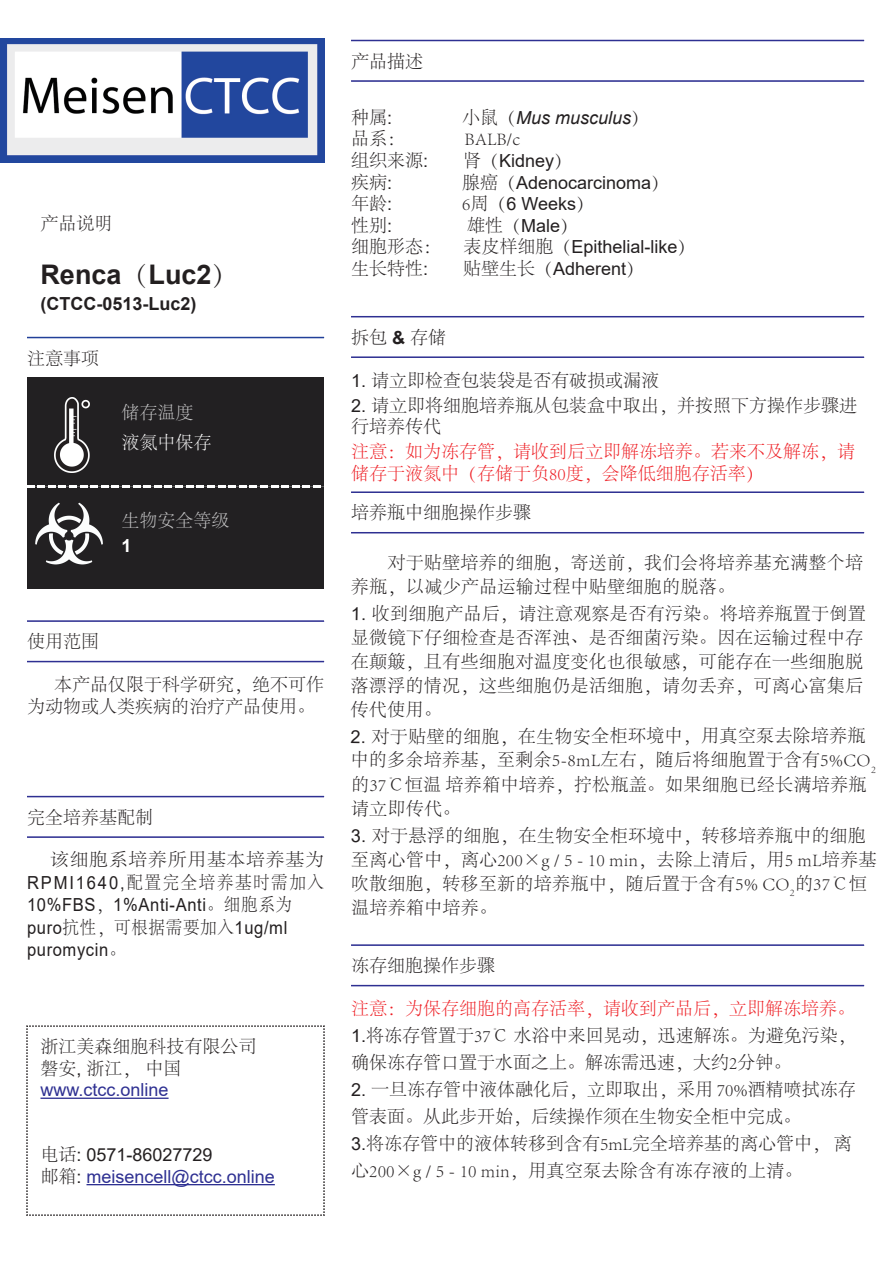
<style>
.page{position:relative;width:893px;height:1263px;background:#fff}
.page>*{position:absolute;margin:0;border:0;box-sizing:border-box;transform-origin:0 0}
.t1{font:700 27px "Arial";color:#231f20}
.t2{font:300 18px/27px "Adobe Song Std";color:#231f20}
.t3{font:18px "Arial";color:#231f20}
.t4{font:18px/21.6px "Arial";color:#2e3092}
.t5{font:18px/22.5px "Arial";letter-spacing:.04em;color:#231f20;scale:.92 1}
.t6{font:300 18px/21.6px "Adobe Song Std";color:#ee1d23}
.t7{font:300 18px/22.5px "Adobe Song Std";letter-spacing:.04em;color:#231f20;text-align:right;scale:1.05 1}
.t8{font:700 18px "Arial";color:#231f20}
.t9{font:italic 18px "Arial";color:#231f20}
.t10{font:300 18px "Adobe Song Std";color:#c7c7c8}
.t11{font:300 18px "Adobe Song Std";color:#fff}
.t12{font:700 18px "Arial";color:#fff}
.s1{font-family:"Adobe Song Std";font-weight:300}
.s2{font-family:"Arial";font-weight:400}
.s3{font-family:"Adobe Song Std";font-weight:300;color:#231f20}
.s4{color:#231f20}
.s5{font-family:"Adobe Song Std";font-weight:300;font-style:normal}
.s6{font-family:"Arial";font-weight:700}
.s7{color:#ee1d23}
</style>
<div class="page">
<hr style="left:27px;top:337px;width:297px;height:1px;background:#214099">
<hr style="left:27px;top:620px;width:297px;height:2px;background:#2e3092">
<hr style="left:27px;top:661px;width:297px;height:1px;background:#2e3092">
<hr style="left:27px;top:796px;width:297px;height:1px;background:#2e3092">
<hr style="left:27px;top:836px;width:297px;height:2px;background:#2e3092">
<hr style="left:351px;top:40px;width:513px;height:1px;background:#2e3092">
<hr style="left:351px;top:80px;width:513px;height:2px;background:#2e3092">
<hr style="left:351px;top:316px;width:513px;height:1px;background:#2e3092">
<hr style="left:351px;top:356px;width:513px;height:2px;background:#2e3092">
<div style="left:28px;top:377px;width:296px;height:212px;background:#222022"></div>
<svg style="left:28px;top:485px;width:293px;height:2px"></svg>
<img style="left:54px;top:397px;width:36px;height:76px">
<img style="left:35px;top:502px;width:68px;height:63px">
<hr style="left:351px;top:491px;width:513px;height:2px;background:#2e3092">
<hr style="left:351px;top:532px;width:513px;height:1px;background:#2e3092">
<hr style="left:351px;top:944px;width:513px;height:2px;background:#2e3092">
<hr style="left:351px;top:985px;width:513px;height:1px;background:#2e3092">
<img style="left:0;top:38px;width:324px;height:124px">
<svg style="left:26px;top:1025px;width:299px;height:191px"></svg>
<p class="t2" style="left:40px;top:210px;width:73px">产品说明</p>
<h1 class="t1" style="left:40px;top:255px;width:200px">Renca<span class="s1">（</span>Luc2<span class="s1">）</span></h1>
<p class="t8" style="left:40px;top:291px;width:158px">(CTCC-0513-Luc2)</p>
<p class="t2" style="left:27px;top:345px;width:73px">注意事项</p>
<p class="t10" style="left:122px;top:402px;width:73px">储存温度</p>
<p class="t11" style="left:122px;top:432px;width:91px">液氮中保存</p>
<p class="t10" style="left:122px;top:510px;width:109px">生物安全等级</p>
<p class="t12" style="left:122px;top:533px;width:12px">1</p>
<p class="t2" style="left:27px;top:629px;width:73px">使用范围</p>
<p class="t2" style="left:27px;top:674px;width:298px;line-height:21.6px;text-indent:27px">本产品仅限于科学研究，绝不可作为动物或人类疾病的治疗产品使用。</p>
<p class="t2" style="left:27px;top:804px;width:127px">完全培养基配制</p>
<p class="t7" style="left:27px;top:849px;width:284px">该细胞系培养所用基本培养基为<br><span class="s2">RPMI1640,</span>配置完全培养基时需加入</p>
<p class="t5" style="left:27px;top:894px;width:290px">10%FBS<span class="s1">，</span>1%Anti-Anti<span class="s1">。细胞系为</span>puro<span class="s1">抗性，可根据需要加入</span>1ug/ml puromycin<span class="s1">。</span></p>
<p class="t2" style="left:40px;top:1036px;width:217px;line-height:21.6px">浙江美森细胞科技有限公司磐安<span class="s2">,</span> 浙江，中国</p>
<p class="t4" style="left:40px;top:1079px;width:130px">www.ctcc.online</p>
<p class="t4" style="left:40px;top:1144px;width:236px"><span class="s3">电话</span><span class="s4">: 0571-86027729<br></span><span class="s3">邮箱</span><span class="s4">:</span> meisencell@ctcc.online</p>
<p class="t2" style="left:351px;top:48px;width:73px">产品描述</p>
<p class="t2" style="left:351px;top:104px;width:43px">种属<span class="s2">:</span></p>
<p class="t9" style="left:462px;top:106px;width:189px"><span class="s5">小鼠（</span>Mus musculus<span class="s5">）</span></p>
<p class="t2" style="left:351px;top:126px;width:55px">品系：</p>
<p class="t2" style="left:465px;top:126px;width:57px">BALB/c</p>
<p class="t2" style="left:351px;top:148px;width:79px">组织来源<span class="s2">:</span></p>
<p class="t3" style="left:463px;top:148px;width:111px"><span class="s1">肾（</span>Kidney<span class="s1">）</span></p>
<p class="t2" style="left:351px;top:169px;width:43px">疾病<span class="s2">:</span></p>
<p class="t3" style="left:462px;top:170px;width:209px"><span class="s1">腺癌（</span>Adenocarcinoma<span class="s1">）</span></p>
<p class="t2" style="left:351px;top:191px;width:43px">年龄<span class="s2">:</span></p>
<p class="t3" style="left:462px;top:192px;width:134px"><span class="s1">6周（</span>6 Weeks<span class="s1">）</span></p>
<p class="t2" style="left:351px;top:212px;width:43px">性别<span class="s2">:</span></p>
<p class="t2" style="left:467px;top:212px;width:113px">雄性（<span class="s2">Male</span>）</p>
<p class="t3" style="left:351px;top:235px;width:346px"><span class="s1">细胞形态： 表皮样细胞（</span>Epithelial-like<span class="s1">）</span></p>
<p class="t2" style="left:351px;top:256px;width:79px">生长特性<span class="s2">:</span></p>
<p class="t3" style="left:463px;top:256px;width:183px"><span class="s1">贴壁生长（</span>Adherent<span class="s1">）</span></p>
<p class="t2" style="left:351px;top:324px;width:97px">拆包 <span class="s6">&amp;</span> 存储</p>
<p class="t2" style="left:351px;top:368px;width:310px"><span class="s2">1.</span> 请立即检查包装袋是否有破损或漏液</p>
<p class="t2" style="left:351px;top:395px;width:508px;line-height:21.6px"><span class="s2">2.</span> 请立即将细胞培养瓶从包装盒中取出，并按照下方操作步骤进行培养传代</p>
<p class="t6" style="left:351px;top:441px;width:505px">注意：如为冻存管，请收到后立即解冻培养。若来不及解冻，请储存于液氮中（存储于负80度，会降低细胞存活率）</p>
<p class="t2" style="left:351px;top:500px;width:181px">培养瓶中细胞操作步骤</p>
<p class="t2" style="left:352px;top:546px;width:513px;line-height:25.3px;text-indent:36px;rotate:1deg">对于贴壁培养的细胞，寄送前，我们会将培养基充满整个培养瓶，以减少产品运输过程中贴壁细胞的脱落。</p>
<p class="t2" style="left:351px;top:598px;width:516px;line-height:24px;rotate:1deg"><span class="s2">1.</span> 收到细胞产品后，请注意观察是否有污染。将培养瓶置于倒置显微镜下仔细检查是否浑浊、是否细菌污染。因在运输过程中存在颠簸，且有些细胞对温度变化也很敏感，可能存在一些细胞脱落漂浮的情况，这些细胞仍是活细胞，请勿丢弃，可离心富集后</p>
<p class="t2" style="left:351px;top:695px;width:93px;rotate:1deg">传代使用。</p>
<p class="t2" style="left:351px;top:720px;width:527px;line-height:24.5px;rotate:1deg"><span class="s2">2.</span> 对于贴壁的细胞，在生物安全柜环境中，用真空泵去除培养瓶中的多余培养基，至剩余5-8mL左右，随后将细胞置于含有5%CO<sub>2</sub>的37℃恒温培养箱中培养，拧松瓶盖。如果细胞已经长满培养瓶</p>
<p class="t2" style="left:351px;top:795px;width:111px;rotate:1deg">请立即传代。</p>
<p class="t2" style="left:351px;top:820px;width:527px;line-height:23.9px;rotate:1deg"><span class="s2">3.</span> 对于悬浮的细胞，在生物安全柜环境中，转移培养瓶中的细胞至离心管中，离心200×g / 5 - 10 min，去除上清后，用5 mL培养基吹散细胞，转移至新的培养瓶中，随后置于含有5% CO<sub>2</sub>的37℃恒</p>
<p class="t2" style="left:351px;top:894px;width:148px;rotate:1deg">温培养箱中培养。</p>
<p class="t2" style="left:351px;top:953px;width:145px">冻存细胞操作步骤</p>
<p class="t2" style="left:351px;top:995px;width:506px;text-align:justify"><span class="s7">注意：为保存细胞的高存活率，请收到产品后，立即解冻培养。</span><span class="s2">1.</span>将冻存管置于37℃ 水浴中来回晃动，迅速解冻。为避免污染，确保冻存管口置于水面之上。解冻需迅速，大约2分钟。</p>
<p class="t2" style="left:351px;top:1076px;width:506px"><span class="s2">2.</span> 一旦冻存管中液体融化后，立即取出，采用 70%酒精喷拭冻存管表面。从此步开始，后续操作须在生物安全柜中完成。<br><span class="s2">3.</span>将冻存管中的液体转移到含有5mL完全培养基的离心管中， 离心</p>
<p class="t2" style="left:369px;top:1155px;width:435px;rotate:1deg">200×g / 5 - 10 min，用真空泵去除含有冻存液的上清。</p>
</div>
